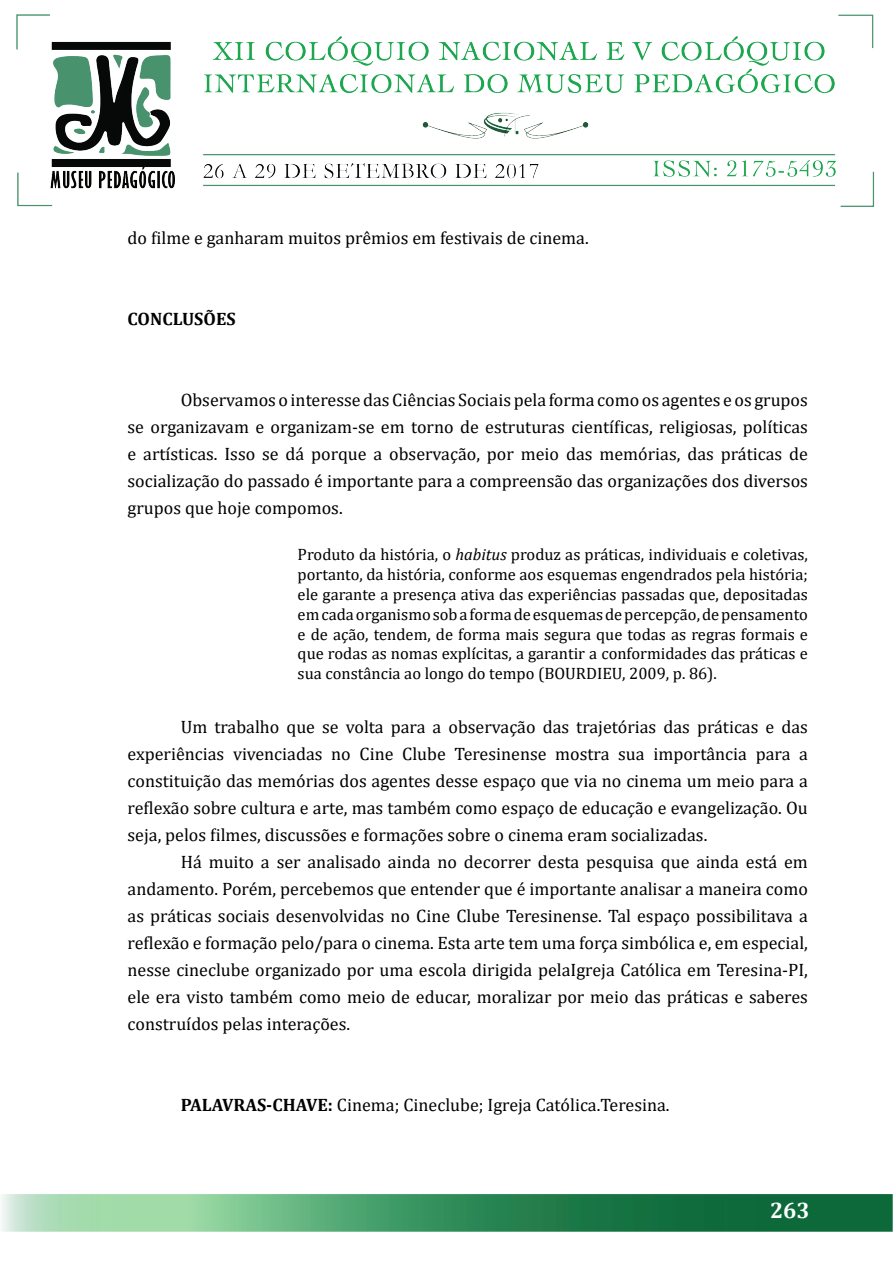
<style>
.page{position:relative;width:893px;height:1263px;background:#fff}
.page>*{position:absolute;margin:0;border:0;box-sizing:border-box;transform-origin:0 0}
.t1{font:700 22.5px "Cambria";color:#fff}
.t2{font:18px/27px "Cambria";color:#000;text-align:justify}
.t3{font:700 18px "Cambria";color:#000}
.t4{font:16.5px/19.8px "Cambria";color:#000;text-align:justify}
.s1{font-style:italic}
.s2{font-weight:700}
</style>
<div class="page">
<img style="left:2px;top:14px;width:890px;height:1218px">
<p class="t2" style="left:128px;top:224px;width:463px">do filme e ganharam muitos prêmios em festivais de cinema.</p>
<p class="t3" style="left:128px;top:306px;width:110px">CONCLUSÕES</p>
<p class="t2" style="left:128px;top:386px;width:682px;text-indent:53px">Observamos o interesse das Ciências Sociais pela forma como os agentes e os grupos se organizavam e organizam-se em torno de estruturas científicas, religiosas, políticas e artísticas. Isso se dá porque a observação, por meio das memórias, das práticas de socialização do passado é importante para a compreensão das organizações dos diversos grupos que hoje compomos.</p>
<p class="t4" style="left:298px;top:545px;width:512px">Produto da história, o <span class="s1">habitus</span> produz as práticas, individuais e coletivas, portanto, da história, conforme aos esquemas engendrados pela história; ele garante a presença ativa das experiências passadas que, depositadas em cada organismo sob a forma de esquemas de percepção, de pensamento e de ação, tendem, de forma mais segura que todas as regras formais e que rodas as nomas explícitas, a garantir a conformidades das práticas e sua constância ao longo do tempo (BOURDIEU, 2009, p. 86).</p>
<p class="t2" style="left:128px;top:713px;width:682px;text-indent:53px">Um trabalho que se volta para a observação das trajetórias das práticas e das experiências vivenciadas no Cine Clube Teresinense mostra sua importância para a constituição das memórias dos agentes desse espaço que via no cinema um meio para a reflexão sobre cultura e arte, mas também como espaço de educação e evangelização. Ou seja, pelos filmes, discussões e formações sobre o cinema eram socializadas.</p>
<p class="t2" style="left:128px;top:848px;width:682px;text-indent:53px">Há muito a ser analisado ainda no decorrer desta pesquisa que ainda está em andamento. Porém, percebemos que entender que é importante analisar a maneira como as práticas sociais desenvolvidas no Cine Clube Teresinense. Tal espaço possibilitava a reflexão e formação pelo/para o cinema. Esta arte tem uma força simbólica e, em especial, nesse cineclube organizado por uma escola dirigida pelaIgreja Católica em Teresina-PI, ele era visto também como meio de educar, moralizar por meio das práticas e saberes construídos pelas interações.</p>
<p class="t2" style="left:181px;top:1091px;width:490px"><span class="s2">PALAVRAS-CHAVE:</span> Cinema; Cineclube; Igreja Católica.Teresina.</p>
<p class="t1" style="left:770px;top:1195px;width:41px">263</p>
</div>
